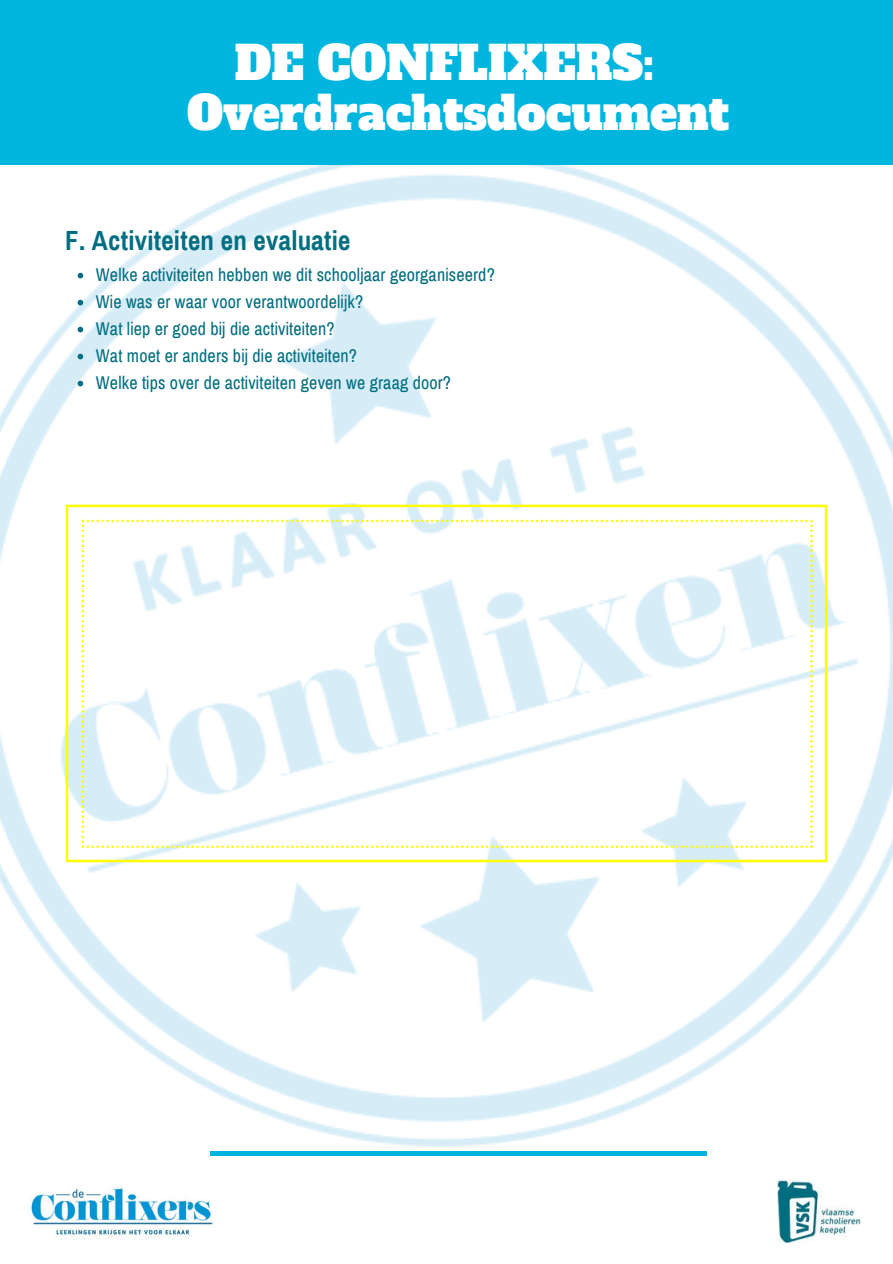
<style>
.page{position:relative;width:893px;height:1264px;background:#fff}
.page>*{position:absolute;margin:0;border:0;box-sizing:border-box;transform-origin:0 0}
.t1{font:45.45px/49.5px "Alfa Slab One";color:#fff}
.t2{font:700 27px "Archivo Narrow";letter-spacing:.01em;color:#006e81}
.t3{font:18px/27px "Archivo Narrow";letter-spacing:.01em;color:#006e81}
</style>
<div class="page">
<img style="left:0;top:164px;width:892px;height:992px">
<div style="left:164px;top:200px;width:16px;height:16px;background:#fff;border-radius:50%"></div>
<div style="left:0;top:0;width:892px;height:164px;background:#00b6de"></div>
<div style="left:210px;top:1150px;width:496px;height:5px;background:#00b6de"></div>
<img style="left:777px;top:1180px;width:83px;height:62px">
<img style="left:31px;top:1188px;width:182px;height:48px">
<svg style="left:66px;top:504px;width:761px;height:358px"></svg>
<svg style="left:81px;top:519px;width:731px;height:329px"></svg>
<svg style="left:78px;top:273px;width:5px;height:5px"></svg>
<svg style="left:78px;top:300px;width:5px;height:5px"></svg>
<svg style="left:78px;top:327px;width:5px;height:5px"></svg>
<svg style="left:78px;top:354px;width:5px;height:5px"></svg>
<svg style="left:78px;top:381px;width:5px;height:5px"></svg>
<h1 class="t1" style="left:187px;top:39px;width:544px;text-indent:48px">DE CONFLIXERS:<br>Overdrachtsdocument</h1>
<h2 class="t2" style="left:65px;top:226px;width:287px">F. Activiteiten en evaluatie</h2>
<p class="t3" style="left:96px;top:261px;width:400px">Welke activiteiten hebben we dit schooljaar georganiseerd?<br>Wie was er waar voor verantwoordelijk?<br>Wat liep er goed bij die activiteiten?<br>Wat moet er anders bij die activiteiten?<br>Welke tips over de activiteiten geven we graag door?</p>
</div>
